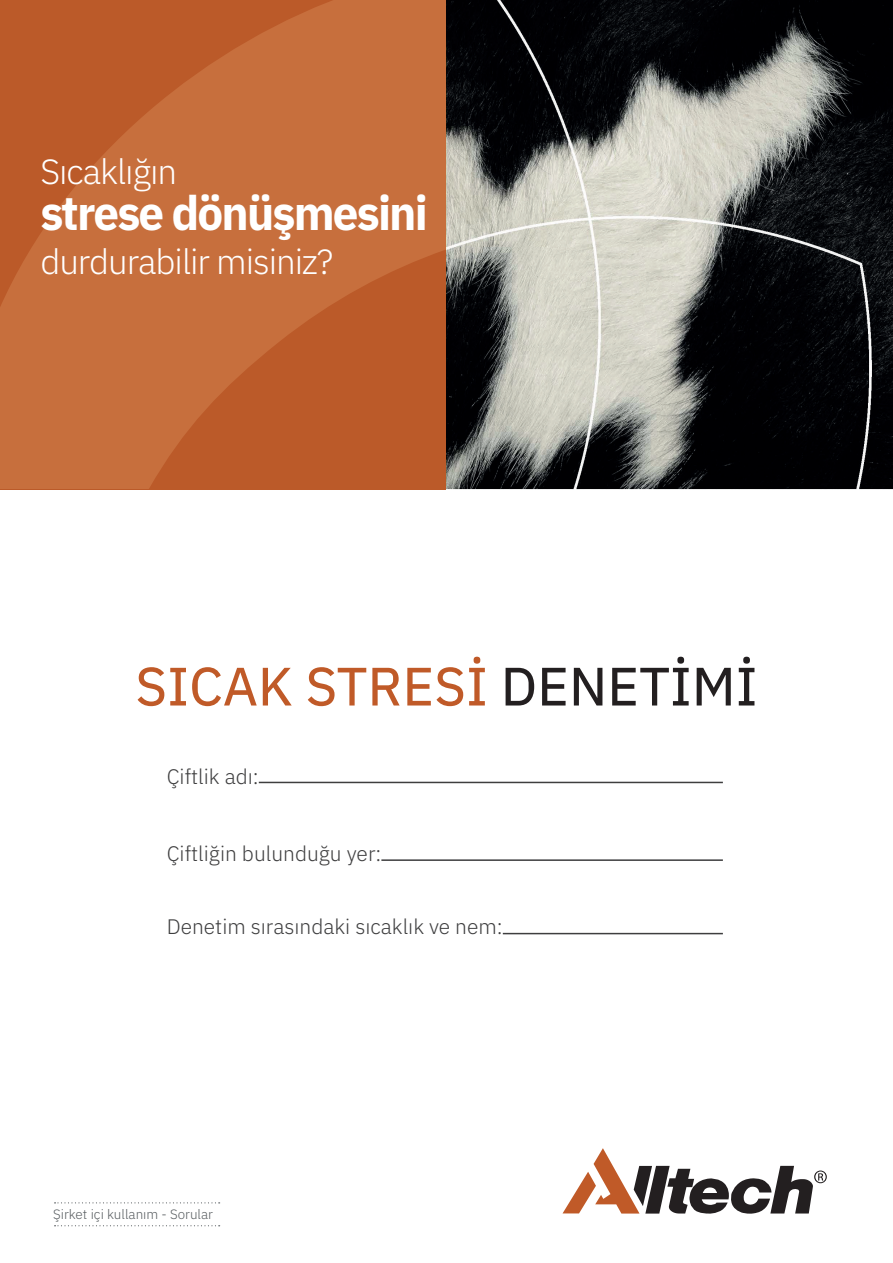
<style>
.page{position:relative;width:893px;height:1263px;background:#fff}
.page>*{position:absolute;margin:0;border:0;box-sizing:border-box;transform-origin:0 0}
.t1{font:54px "IBM Plex Sans Text";color:#c05a28}
.t2{font:700 47.7px "IBM Plex Sans";letter-spacing:-.04em;color:#fff;scale:.96 1}
.t3{font:300 34.95px "IBM Plex Sans";letter-spacing:-.03em;color:#fff}
.t4{font:300 21px "IBM Plex Sans";color:#3e3e3f}
.t5{font:300 13.5px "IBM Plex Sans";color:#595e61}
.s1{color:#231f20}
</style>
<div class="page">
<svg style="left:0;top:0;width:446px;height:489px;background:#c26735"></svg>
<img style="left:446px;top:0;width:447px;height:935px">
<hr style="left:259px;top:782px;width:464px;height:1px;background:#3e3e3f">
<hr style="left:381px;top:859px;width:342px;height:2px;background:#3e3e3f">
<hr style="left:503px;top:933px;width:220px;height:1px;background:#3e3e3f">
<svg style="left:562px;top:1148px;width:265px;height:66px"></svg>
<svg style="left:55px;top:1202px;width:165px;height:1px"></svg>
<svg style="left:55px;top:1225px;width:165px;height:1px"></svg>
<h3 class="t3" style="left:40px;top:146px;width:138px">Sıcaklığın</h3>
<h2 class="t2" style="left:40px;top:176px;width:405px">strese dönüşmesini</h2>
<h3 class="t3" style="left:40px;top:235px;width:294px">durdurabilir misiniz?</h3>
<h1 class="t1" style="left:135px;top:645px;width:624px">SICAK STRESİ <span class="s1">DENETİMİ</span></h1>
<p class="t4" style="left:167px;top:761px;width:94px">Çiftlik adı:</p>
<p class="t4" style="left:167px;top:837px;width:216px">Çiftliğin bulunduğu yer:</p>
<p class="t4" style="left:167px;top:910px;width:338px">Denetim sırasındaki sıcaklık ve nem:</p>
<p class="t5" style="left:53px;top:1204px;width:161px">Şirket içi kullanım - Sorular</p>
</div>
